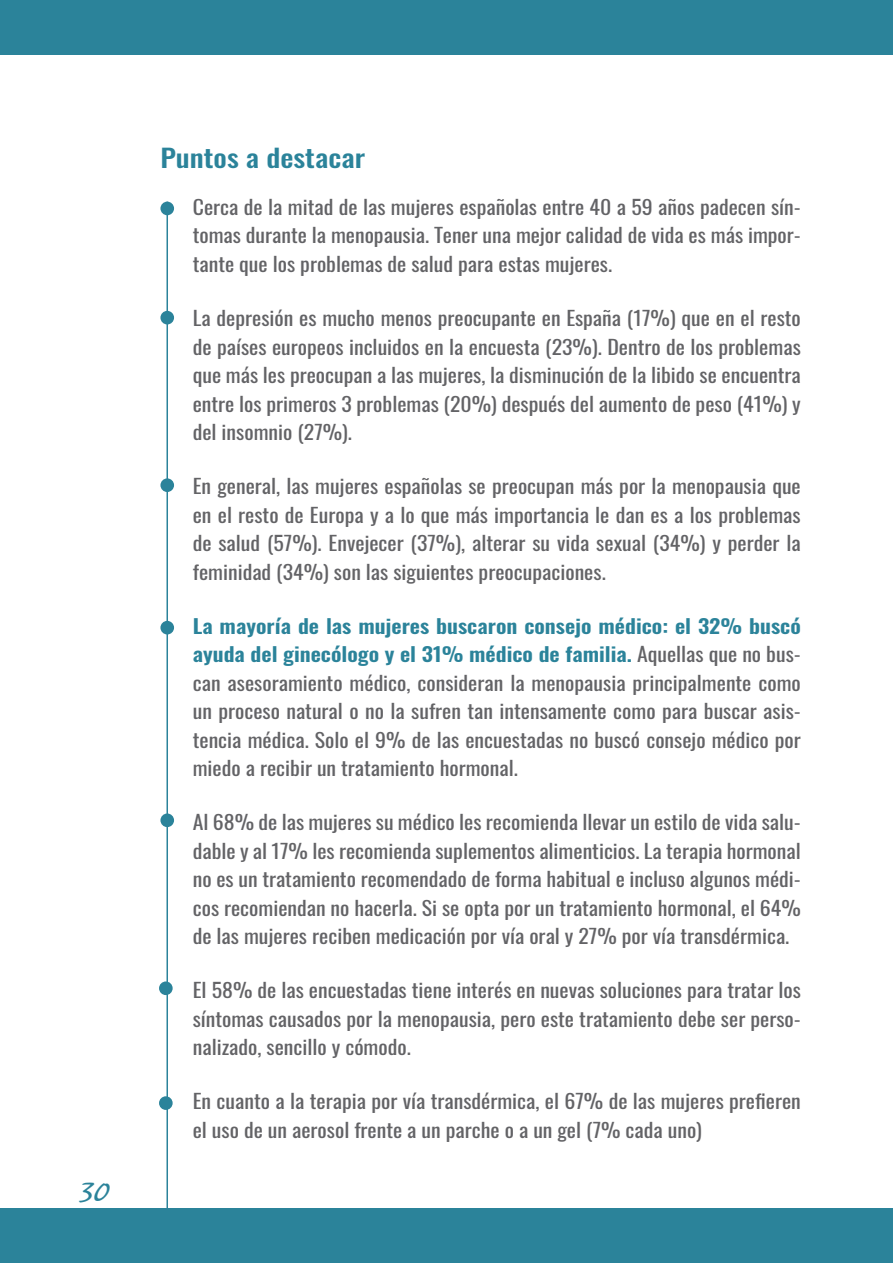
<style>
.page{position:relative;width:893px;height:1263px;background:#fff}
.page>*{position:absolute;margin:0;border:0;box-sizing:border-box;transform-origin:0 0}
.t1{font:39.9px "Caliban Std";color:#2b839a}
.t2{font:500 25.05px "Oswald";color:#2b839a;scale:1.18 1}
.t3{font:19.5px/28.5px "Oswald";color:#636366;text-align:justify;scale:1.12 1}
.s1{font-weight:600;color:#2b839a}
</style>
<div class="page">
<div style="left:0;top:1209px;width:893px;height:54px;background:#2b839a"></div>
<div style="left:0;top:0;width:893px;height:54px;background:#2b839a"></div>
<hr style="left:166px;top:202px;width:2px;height:1012px;background:#2b839a">
<div style="left:160px;top:202px;width:14px;height:13px;background:#2b839a;border-radius:50%"></div>
<div style="left:160px;top:311px;width:14px;height:13px;background:#2b839a;border-radius:50%"></div>
<div style="left:160px;top:478px;width:14px;height:14px;background:#2b839a;border-radius:50%"></div>
<div style="left:160px;top:621px;width:14px;height:13px;background:#2b839a;border-radius:50%"></div>
<div style="left:160px;top:813px;width:14px;height:14px;background:#2b839a;border-radius:50%"></div>
<div style="left:159px;top:981px;width:14px;height:14px;background:#2b839a;border-radius:50%"></div>
<div style="left:159px;top:1096px;width:14px;height:14px;background:#2b839a;border-radius:50%"></div>
<h1 class="t1" style="left:79px;top:1171px;width:31px">30</h1>
<p class="t2" style="left:160px;top:145px;width:175px">Puntos a destacar</p>
<p class="t3" style="left:193px;top:191px;width:544px">Cerca de la mitad de las mujeres españolas entre 40 a 59 años padecen sín&shy;tomas durante la menopausia. Tener una mejor calidad de vida es más impor&shy;tante que los problemas de salud para estas mujeres.</p>
<p class="t3" style="left:193px;top:302px;width:544px">La depresión es mucho menos preocupante en España (17%) que en el resto de países europeos incluidos en la encuesta (23%). Dentro de los problemas que más les preocupan a las mujeres, la disminución de la libido se encuentra entre los primeros 3 problemas (20%) después del aumento de peso (41%) y del insomnio (27%).</p>
<p class="t3" style="left:193px;top:470px;width:544px">En general, las mujeres españolas se preocupan más por la menopausia que en el resto de Europa y a lo que más importancia le dan es a los problemas de salud (57%). Envejecer (37%), alterar su vida sexual (34%) y perder la feminidad (34%) son las siguientes preocupaciones.</p>
<p class="t3" style="left:193px;top:609px;width:544px"><span class="s1">La mayoría de las mujeres buscaron consejo médico: el 32% buscó ayuda del ginecólogo y el 31% médico de familia.</span> Aquellas que no bus&shy;can asesoramiento médico, consideran la menopausia principalmente como un proceso natural o no la sufren tan intensamente como para buscar asis&shy;tencia médica. Solo el 9% de las encuestadas no buscó consejo médico por miedo a recibir un tratamiento hormonal.</p>
<p class="t3" style="left:193px;top:806px;width:544px">Al 68% de las mujeres su médico les recomienda llevar un estilo de vida salu&shy;dable y al 17% les recomienda suplementos alimenticios. La terapia hormonal no es un tratamiento recomendado de forma habitual e incluso algunos médi&shy;cos recomiendan no hacerla. Si se opta por un tratamiento hormonal, el 64% de las mujeres reciben medicación por vía oral y 27% por vía transdérmica.</p>
<p class="t3" style="left:193px;top:974px;width:544px">El 58% de las encuestadas tiene interés en nuevas soluciones para tratar los síntomas causados por la menopausia, pero este tratamiento debe ser perso&shy;nalizado, sencillo y cómodo.</p>
<p class="t3" style="left:193px;top:1085px;width:544px">En cuanto a la terapia por vía transdérmica, el 67% de las mujeres prefieren el uso de un aerosol frente a un parche o a un gel (7% cada uno)</p>
</div>
